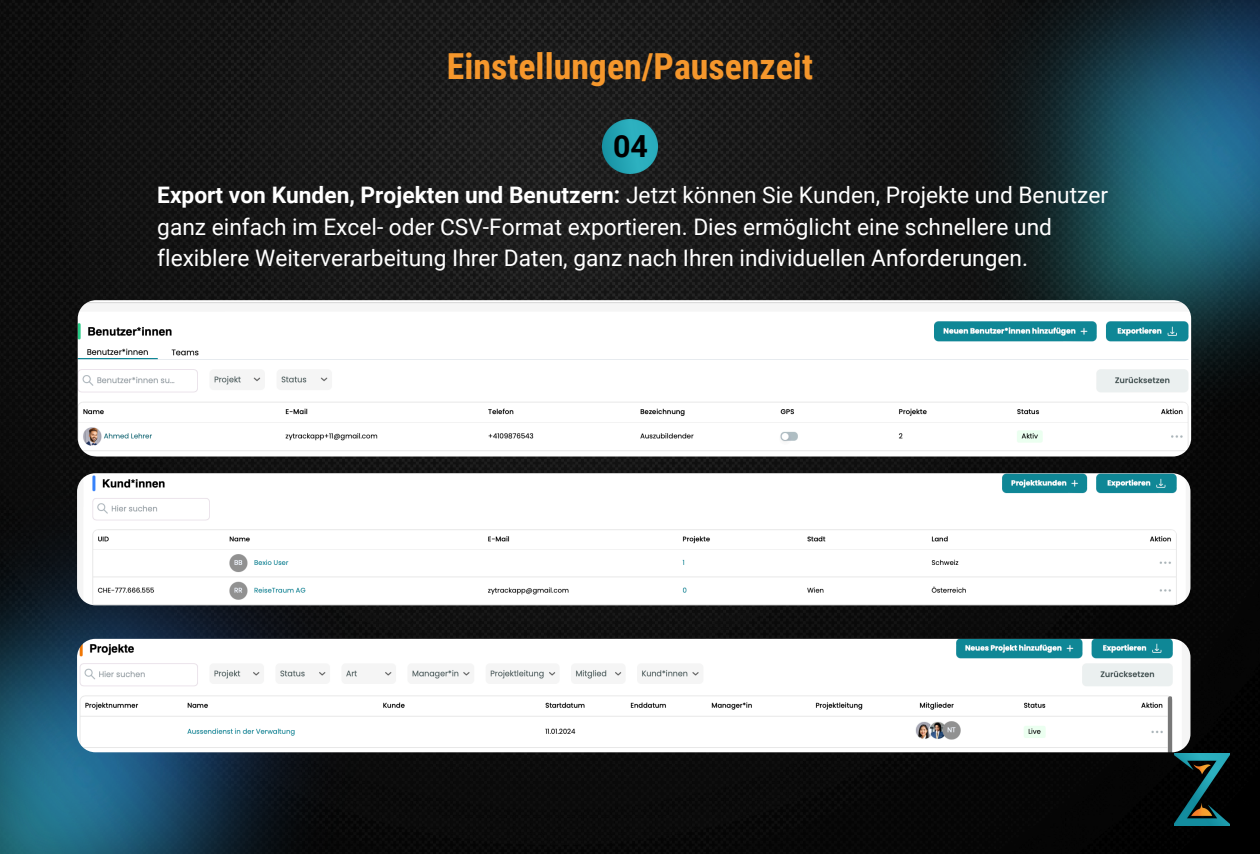
<style>
.page{position:relative;width:1260px;height:854px;background:#fff}
.page>*{position:absolute;margin:0;border:0;box-sizing:border-box;transform-origin:0 0}
.t1{font:700 35.88px "Roboto Condensed";color:#f5972c}
.t2{font:700 30.45px "Roboto";color:#000}
.t3{font:22.75px/31.5px "Roboto";color:#fff}
.s1{font-weight:700}
</style>
<div class="page">
<img style="left:0;top:0;width:1260px;height:853px">
<img style="left:791px;top:0;width:469px;height:574px">
<img style="left:0;top:349px;width:523px;height:504px">
<img style="left:603px;top:119px;width:54px;height:55px">
<img style="left:1175px;top:753px;width:55px;height:71px">
<img style="left:78px;top:300px;width:1113px;height:156px">
<img style="left:77px;top:473px;width:1113px;height:132px">
<img style="left:77px;top:638px;width:1113px;height:114px;border-radius:18px">
<p class="t1" style="left:447px;top:45px;width:368px">Einstellungen/Pausenzeit</p>
<h1 class="t2" style="left:613px;top:129px;width:36px">04</h1>
<p class="t3" style="left:157px;top:179px;width:952px"><span class="s1">Export von Kunden, Projekten und Benutzern:</span> Jetzt können Sie Kunden, Projekte und Benutzer ganz einfach im Excel- oder CSV-Format exportieren. Dies ermöglicht eine schnellere und flexiblere Weiterverarbeitung Ihrer Daten, ganz nach Ihren individuellen Anforderungen.</p>
</div>
